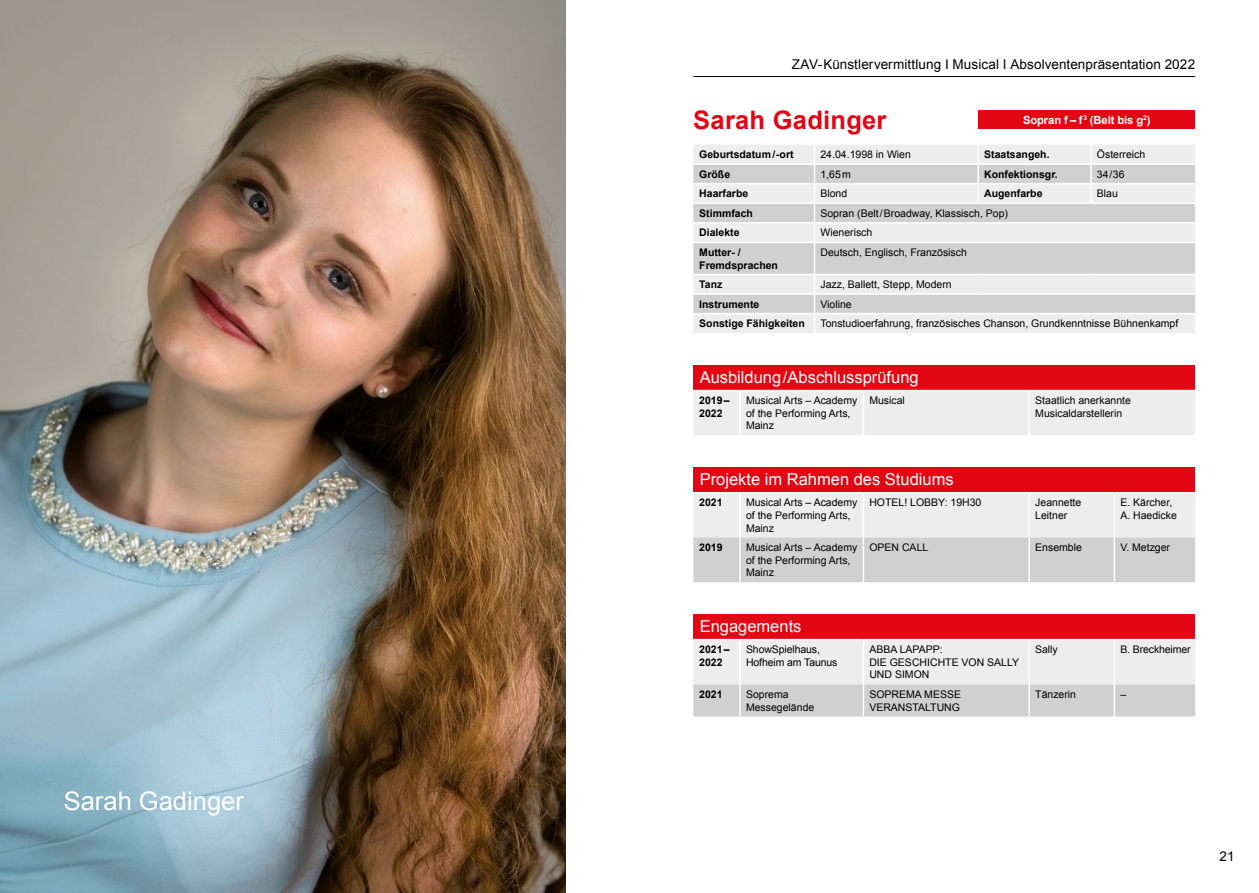
<style>
.page{position:relative;width:1259px;height:893px;background:#fff}
.page>*{position:absolute;margin:0;border:0;box-sizing:border-box;transform-origin:0 0}
.t1{font:25.5px "Arial";color:#fff}
.t2{font:700 25.5px "Arial";letter-spacing:.01em;color:#e30613}
.Tab_Subhead{font:16.5px "Arial";color:#fff}
.t3{font:13.5px "Arial";letter-spacing:.005em;color:#000}
.t4{font:700 11.25px "Arial";letter-spacing:-.01em;color:#fff}
.Tab_Inhalt{font:10.5px/12.6px "Arial";color:#000}
.Tab_Inhalt-2{font:700 10.5px/12.6px "Arial";color:#000}
</style>
<div class="page">
<hr style="left:693px;top:76px;width:502px;height:1px;background:#000">
<img style="left:0;top:0;width:566px;height:893px">
<div style="left:693px;top:145px;width:502px;height:188px;background:#ededed"></div>
<svg style="left:693px;top:165px;width:502px;height:148px;background:#dbdbdb"></svg>
<hr style="left:693px;top:163px;width:121px;height:2px;background:#fff">
<hr style="left:814px;top:163px;width:164px;height:2px;background:#fff">
<hr style="left:978px;top:163px;width:113px;height:2px;background:#fff">
<hr style="left:1091px;top:163px;width:104px;height:2px;background:#fff">
<hr style="left:693px;top:183px;width:121px;height:1px;background:#fff">
<hr style="left:814px;top:183px;width:164px;height:1px;background:#fff">
<svg style="left:977px;top:145px;width:2px;height:57px"></svg>
<hr style="left:978px;top:183px;width:113px;height:1px;background:#fff">
<svg style="left:1090px;top:145px;width:1px;height:57px"></svg>
<hr style="left:1091px;top:183px;width:104px;height:1px;background:#fff">
<hr style="left:693px;top:202px;width:121px;height:2px;background:#fff">
<hr style="left:814px;top:202px;width:164px;height:2px;background:#fff">
<hr style="left:978px;top:202px;width:113px;height:2px;background:#fff">
<hr style="left:1091px;top:202px;width:104px;height:2px;background:#fff">
<hr style="left:693px;top:222px;width:121px;height:2px;background:#fff">
<svg style="left:814px;top:145px;width:1px;height:97px"></svg>
<hr style="left:814px;top:222px;width:164px;height:2px;background:#fff">
<hr style="left:978px;top:222px;width:113px;height:2px;background:#fff">
<hr style="left:1091px;top:222px;width:104px;height:2px;background:#fff">
<hr style="left:693px;top:242px;width:121px;height:1px;background:#fff">
<hr style="left:814px;top:243px;width:1px;height:31px;background:#fff">
<hr style="left:814px;top:242px;width:164px;height:1px;background:#fff">
<hr style="left:978px;top:242px;width:113px;height:1px;background:#fff">
<hr style="left:1091px;top:242px;width:104px;height:1px;background:#fff">
<hr style="left:693px;top:274px;width:121px;height:1px;background:#fff">
<hr style="left:814px;top:274px;width:164px;height:1px;background:#fff">
<hr style="left:978px;top:274px;width:113px;height:1px;background:#fff">
<hr style="left:1091px;top:274px;width:104px;height:1px;background:#fff">
<hr style="left:693px;top:293px;width:121px;height:2px;background:#fff">
<svg style="left:814px;top:275px;width:1px;height:58px"></svg>
<hr style="left:814px;top:293px;width:164px;height:2px;background:#fff">
<hr style="left:978px;top:293px;width:113px;height:2px;background:#fff">
<hr style="left:1091px;top:293px;width:104px;height:2px;background:#fff">
<hr style="left:693px;top:313px;width:121px;height:1px;background:#fff">
<hr style="left:814px;top:313px;width:164px;height:1px;background:#fff">
<hr style="left:978px;top:313px;width:113px;height:1px;background:#fff">
<hr style="left:1091px;top:313px;width:104px;height:1px;background:#fff">
<div style="left:978px;top:111px;width:217px;height:18px;background:#e30613"></div>
<div style="left:693px;top:467px;width:502px;height:26px;background:#e30613"></div>
<svg style="left:693px;top:494px;width:502px;height:88px;background:#dedede"></svg>
<hr style="left:739px;top:493px;width:2px;height:44px;background:#fff">
<hr style="left:862px;top:493px;width:2px;height:44px;background:#fff">
<hr style="left:1028px;top:493px;width:2px;height:44px;background:#fff">
<hr style="left:1113px;top:493px;width:2px;height:44px;background:#fff">
<hr style="left:739px;top:537px;width:2px;height:45px;background:#fff">
<hr style="left:862px;top:537px;width:2px;height:45px;background:#fff">
<hr style="left:1028px;top:537px;width:2px;height:45px;background:#fff">
<hr style="left:1113px;top:537px;width:2px;height:45px;background:#fff">
<hr style="left:693px;top:492px;width:47px;height:1px;background:#fff">
<hr style="left:740px;top:492px;width:123px;height:1px;background:#fff">
<hr style="left:863px;top:492px;width:166px;height:1px;background:#fff">
<hr style="left:1029px;top:492px;width:85px;height:1px;background:#fff">
<hr style="left:1114px;top:492px;width:81px;height:1px;background:#fff">
<div style="left:693px;top:365px;width:502px;height:26px;background:#e30613"></div>
<div style="left:693px;top:391px;width:502px;height:44px;background:#ededed"></div>
<hr style="left:739px;top:391px;width:2px;height:44px;background:#fff">
<hr style="left:862px;top:391px;width:2px;height:44px;background:#fff">
<hr style="left:1028px;top:391px;width:2px;height:44px;background:#fff">
<hr style="left:693px;top:390px;width:47px;height:1px;background:#fff">
<hr style="left:740px;top:390px;width:123px;height:1px;background:#fff">
<hr style="left:863px;top:390px;width:166px;height:1px;background:#fff">
<hr style="left:1029px;top:390px;width:166px;height:1px;background:#fff">
<div style="left:693px;top:614px;width:502px;height:26px;background:#e30613"></div>
<svg style="left:693px;top:640px;width:502px;height:76px;background:#e1e1e1"></svg>
<hr style="left:739px;top:640px;width:2px;height:44px;background:#fff">
<hr style="left:862px;top:640px;width:2px;height:44px;background:#fff">
<hr style="left:1028px;top:640px;width:2px;height:44px;background:#fff">
<hr style="left:1113px;top:640px;width:2px;height:44px;background:#fff">
<hr style="left:739px;top:684px;width:2px;height:32px;background:#fff">
<hr style="left:862px;top:684px;width:2px;height:32px;background:#fff">
<hr style="left:1028px;top:684px;width:2px;height:32px;background:#fff">
<hr style="left:1113px;top:684px;width:2px;height:32px;background:#fff">
<hr style="left:693px;top:639px;width:47px;height:1px;background:#fff">
<hr style="left:740px;top:639px;width:123px;height:1px;background:#fff">
<hr style="left:863px;top:639px;width:166px;height:1px;background:#fff">
<hr style="left:1029px;top:639px;width:85px;height:1px;background:#fff">
<hr style="left:1114px;top:639px;width:81px;height:1px;background:#fff">
<p class="t1" style="left:64px;top:784px;width:182px">Sarah Gadinger</p>
<p class="t3" style="left:792px;top:55px;width:405px">ZAV-Künstlervermittlung I Musical I Absolventenpräsentation 2022</p>
<p class="t2" style="left:693px;top:103px;width:195px">Sarah Gadinger</p>
<p class="Tab_Inhalt-2" style="left:699px;top:148px;width:96px">Geburtsdatum/-ort</p>
<p class="Tab_Inhalt" style="left:820px;top:148px;width:92px">24.04.1998 in Wien</p>
<p class="Tab_Inhalt-2" style="left:984px;top:148px;width:67px">Staatsangeh.</p>
<p class="Tab_Inhalt" style="left:1097px;top:148px;width:50px">Österreich</p>
<p class="Tab_Inhalt-2" style="left:699px;top:168px;width:32px">Größe</p>
<p class="Tab_Inhalt" style="left:820px;top:168px;width:32px">1,65m</p>
<p class="Tab_Inhalt-2" style="left:984px;top:168px;width:75px">Konfektionsgr.</p>
<p class="Tab_Inhalt" style="left:1097px;top:168px;width:29px">34/36</p>
<p class="Tab_Inhalt-2" style="left:699px;top:188px;width:51px">Haarfarbe</p>
<p class="Tab_Inhalt" style="left:820px;top:187px;width:28px">Blond</p>
<p class="Tab_Inhalt-2" style="left:984px;top:188px;width:60px">Augenfarbe</p>
<p class="Tab_Inhalt" style="left:1097px;top:187px;width:23px">Blau</p>
<p class="Tab_Inhalt-2" style="left:699px;top:207px;width:55px">Stimmfach</p>
<p class="Tab_Inhalt" style="left:820px;top:207px;width:189px">Sopran (Belt/Broadway, Klassisch, Pop)</p>
<p class="Tab_Inhalt-2" style="left:699px;top:227px;width:42px">Dialekte</p>
<p class="Tab_Inhalt" style="left:820px;top:226px;width:53px">Wienerisch</p>
<p class="Tab_Inhalt-2" style="left:699px;top:246px;width:80px">Mutter- /<br>Fremdsprachen</p>
<p class="Tab_Inhalt" style="left:820px;top:246px;width:148px">Deutsch, Englisch, Französisch</p>
<p class="Tab_Inhalt-2" style="left:699px;top:278px;width:25px">Tanz</p>
<p class="Tab_Inhalt" style="left:820px;top:278px;width:133px">Jazz, Ballett, Stepp, Modern</p>
<p class="Tab_Inhalt-2" style="left:699px;top:298px;width:62px">Instrumente</p>
<p class="Tab_Inhalt" style="left:820px;top:298px;width:33px">Violine</p>
<p class="Tab_Inhalt-2" style="left:699px;top:317px;width:107px">Sonstige Fähigkeiten</p>
<p class="Tab_Inhalt" style="left:820px;top:317px;width:359px">Tonstudioerfahrung, französisches Chanson, Grundkenntnisse Bühnenkampf</p>
<p class="t4" style="left:1023px;top:112px;width:129px">Sopran f – f<sup>3</sup> (Belt bis g<sup>2</sup>)</p>
<p class="Tab_Subhead" style="left:699px;top:366px;width:221px">Ausbildung/Abschlussprüfung</p>
<p class="Tab_Inhalt-2" style="left:699px;top:394px;width:32px">2019–<br>2022</p>
<p class="Tab_Inhalt" style="left:746px;top:394px;width:113px">Musical Arts – Academy of the Performing Arts,<br>Mainz</p>
<p class="Tab_Inhalt" style="left:869px;top:394px;width:37px">Musical</p>
<p class="Tab_Inhalt" style="left:1035px;top:394px;width:97px">Staatlich anerkannte<br>Musicaldarstellerin</p>
<p class="Tab_Subhead" style="left:699px;top:468px;width:256px">Projekte im Rahmen des Studiums</p>
<p class="Tab_Inhalt-2" style="left:699px;top:497px;width:25px">2021</p>
<p class="Tab_Inhalt" style="left:746px;top:496px;width:113px">Musical Arts – Academy of the Performing Arts,<br>Mainz</p>
<p class="Tab_Inhalt" style="left:869px;top:496px;width:114px">HOTEL! LOBBY: 19H30</p>
<p class="Tab_Inhalt" style="left:1035px;top:496px;width:48px">Jeannette<br>Leitner</p>
<p class="Tab_Inhalt" style="left:1120px;top:496px;width:53px">E. Kärcher,</p>
<p class="Tab_Inhalt" style="left:1120px;top:509px;width:58px">A. Haedicke</p>
<p class="Tab_Inhalt-2" style="left:699px;top:541px;width:25px">2019</p>
<p class="Tab_Inhalt" style="left:746px;top:541px;width:113px">Musical Arts – Academy of the Performing Arts,<br>Mainz</p>
<p class="Tab_Inhalt" style="left:869px;top:541px;width:60px">OPEN CALL</p>
<p class="Tab_Inhalt" style="left:1035px;top:541px;width:48px">Ensemble</p>
<p class="Tab_Inhalt" style="left:1120px;top:541px;width:51px">V. Metzger</p>
<p class="Tab_Subhead" style="left:699px;top:615px;width:103px">Engagements</p>
<p class="Tab_Inhalt-2" style="left:699px;top:643px;width:32px">2021–<br>2022</p>
<p class="Tab_Inhalt" style="left:746px;top:643px;width:93px">ShowSpielhaus,<br>Hofheim am Taunus</p>
<p class="Tab_Inhalt" style="left:869px;top:643px;width:75px">ABBA LAPAPP:</p>
<p class="Tab_Inhalt" style="left:869px;top:656px;width:151px">DIE GESCHICHTE VON SALLY<br>UND SIMON</p>
<p class="Tab_Inhalt" style="left:1035px;top:643px;width:24px">Sally</p>
<p class="Tab_Inhalt" style="left:1120px;top:643px;width:72px">B. Breckheimer</p>
<p class="Tab_Inhalt-2" style="left:699px;top:688px;width:25px">2021</p>
<p class="Tab_Inhalt" style="left:746px;top:688px;width:70px">Soprema<br>Messegelände</p>
<p class="Tab_Inhalt" style="left:869px;top:688px;width:93px">SOPREMA MESSE<br>VERANSTALTUNG</p>
<p class="Tab_Inhalt" style="left:1035px;top:688px;width:42px">Tänzerin</p>
<p class="Tab_Inhalt" style="left:1120px;top:688px;width:7px">–</p>
<p class="t3" style="left:1219px;top:848px;width:17px">21</p>
</div>
